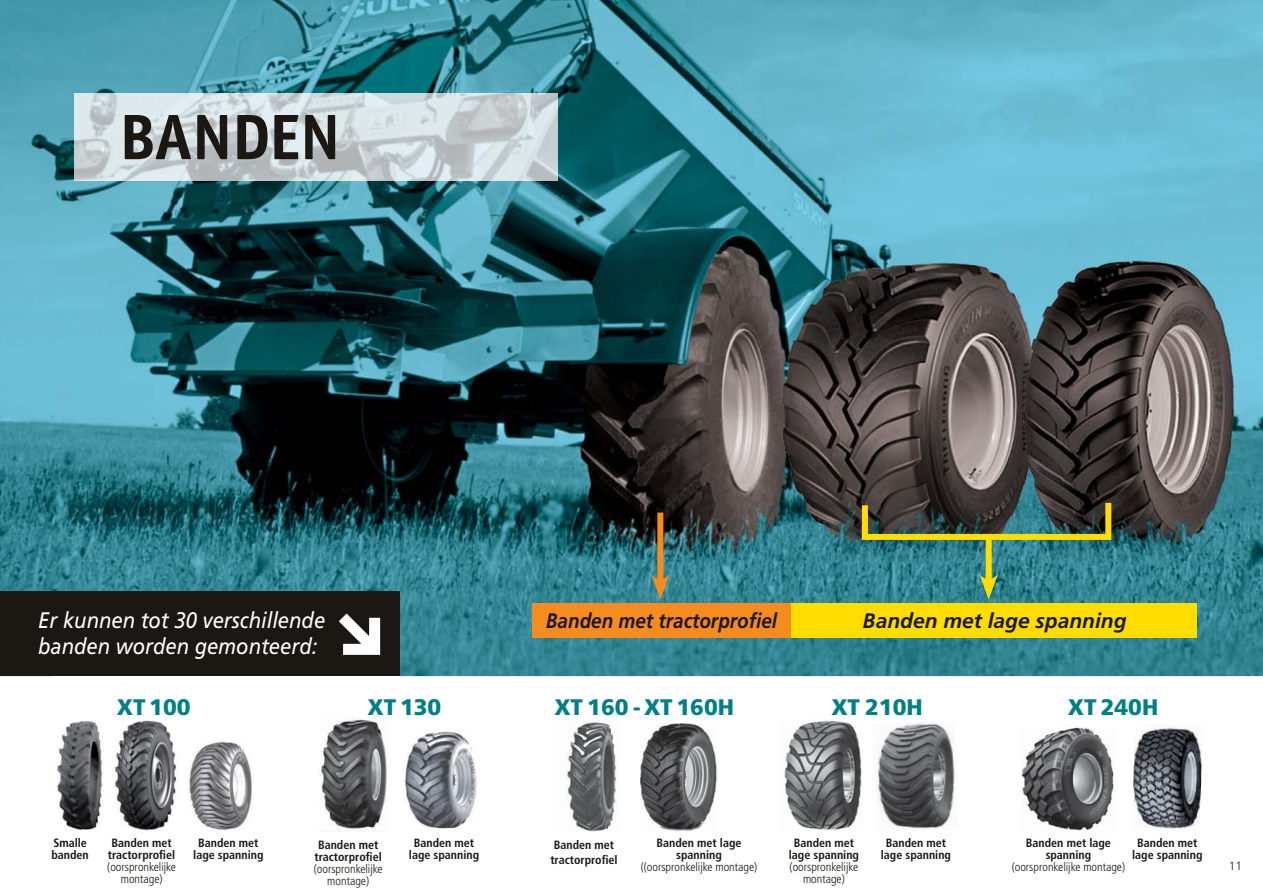
<style>
.page{position:relative;width:1263px;height:893px;background:#fff}
.page>*{position:absolute;margin:0;border:0;box-sizing:border-box;transform-origin:0 0}
.t1{font:700 64.5px "Officina Sans";letter-spacing:-.01em;color:#1b1713}
.t2{font:italic 22.5px/25.5px "Frutiger";color:#fff;scale:.9 1}
.t3{font:900 22.5px "Frutiger";color:#008084}
.t4{font:italic 700 21px "Frutiger";color:#1b1713;scale:.9 1}
.t5{font:italic 700 21px "Frutiger";color:#1b1713}
.t6{font:700 condensed 12px/12px "Frutiger";color:#1b1713;text-align:center}
.t7{font:300 condensed 12px/12px "Frutiger";color:#1b1713;text-align:center}
.t8{font:300 12px "Frutiger";color:#231f20}
</style>
<div class="page">
<img style="left:0;top:0;width:1263px;height:676px">
<div style="left:657px;top:513px;width:6px;height:72px;background:#f68b1e"></div>
<svg style="left:651px;top:574px;width:18px;height:26px"></svg>
<div style="left:986px;top:536px;width:6px;height:49px;background:#fd0"></div>
<svg style="left:979px;top:574px;width:19px;height:26px"></svg>
<img style="left:74px;top:94px;width:483px;height:87px">
<img style="left:57px;top:721px;width:46px;height:109px">
<img style="left:566px;top:721px;width:51px;height:110px">
<img style="left:114px;top:720px;width:63px;height:111px">
<img style="left:405px;top:731px;width:72px;height:98px">
<img style="left:784px;top:720px;width:78px;height:110px">
<img style="left:640px;top:724px;width:76px;height:107px">
<img style="left:877px;top:723px;width:78px;height:106px">
<img style="left:1021px;top:727px;width:93px;height:104px">
<img style="left:189px;top:741px;width:63px;height:89px">
<img style="left:1133px;top:727px;width:69px;height:102px">
<img style="left:321px;top:719px;width:66px;height:113px">
<img style="left:859px;top:497px;width:255px;height:46px">
<div style="left:532px;top:604px;width:261px;height:34px;background:#f68b1e"></div>
<div style="left:791px;top:604px;width:406px;height:34px;background:#fd0"></div>
<div style="left:0;top:592px;width:400px;height:84px;background:#1b1713"></div>
<svg style="left:338px;top:613px;width:43px;height:42px"></svg>
<h1 class="t1" style="left:119px;top:112px;width:223px">BANDEN</h1>
<h2 class="t2" style="left:38px;top:610px;width:320px">Er kunnen tot 30 verschillende banden worden gemonteerd:</h2>
<h3 class="t4" style="left:546px;top:612px;width:258px">Banden met tractorprofiel</h3>
<h3 class="t5" style="left:863px;top:612px;width:265px">Banden met lage spanning</h3>
<h2 class="t3" style="left:117px;top:698px;width:75px">XT 100</h2>
<h2 class="t3" style="left:554px;top:698px;width:181px">XT 160 - XT 160H</h2>
<h2 class="t3" style="left:831px;top:698px;width:93px">XT 210H</h2>
<h2 class="t3" style="left:1068px;top:698px;width:92px">XT 240H</h2>
<h2 class="t3" style="left:368px;top:698px;width:75px">XT 130</h2>
<p class="t6" style="left:51px;top:838px;width:39px;text-align:left">Smalle banden</p>
<p class="t6" style="left:108px;top:838px;width:69px;text-align:left">Banden met tractorprofiel</p>
<p class="t7" style="left:107px;top:862px;width:70px">(oorspronkelijke montage)</p>
<p class="t6" style="left:193px;top:838px;width:72px">Banden met lage spanning</p>
<p class="t6" style="left:409px;top:838px;width:72px">Banden met lage spanning</p>
<p class="t6" style="left:656px;top:838px;width:86px">Banden met lage spanning</p>
<p class="t7" style="left:641px;top:862px;width:118px">((oorspronkelijke montage)</p>
<p class="t6" style="left:315px;top:839px;width:69px;text-align:left">Banden met tractorprofiel</p>
<p class="t7" style="left:314px;top:863px;width:70px">(oorspronkelijke montage)</p>
<p class="t6" style="left:550px;top:838px;width:69px;line-height:15px;text-align:left">Banden met tractorprofiel</p>
<p class="t6" style="left:789px;top:838px;width:72px">Banden met lage spanning</p>
<p class="t7" style="left:789px;top:862px;width:70px">(oorspronkelijke montage)</p>
<p class="t6" style="left:881px;top:838px;width:72px">Banden met lage spanning</p>
<p class="t6" style="left:1132px;top:838px;width:72px">Banden met lage spanning</p>
<p class="t6" style="left:1026px;top:838px;width:86px">Banden met lage spanning</p>
<p class="t7" style="left:1012px;top:862px;width:115px">(oorspronkelijke montage)</p>
<p class="t8" style="left:1229px;top:861px;width:15px">11</p>
</div>
